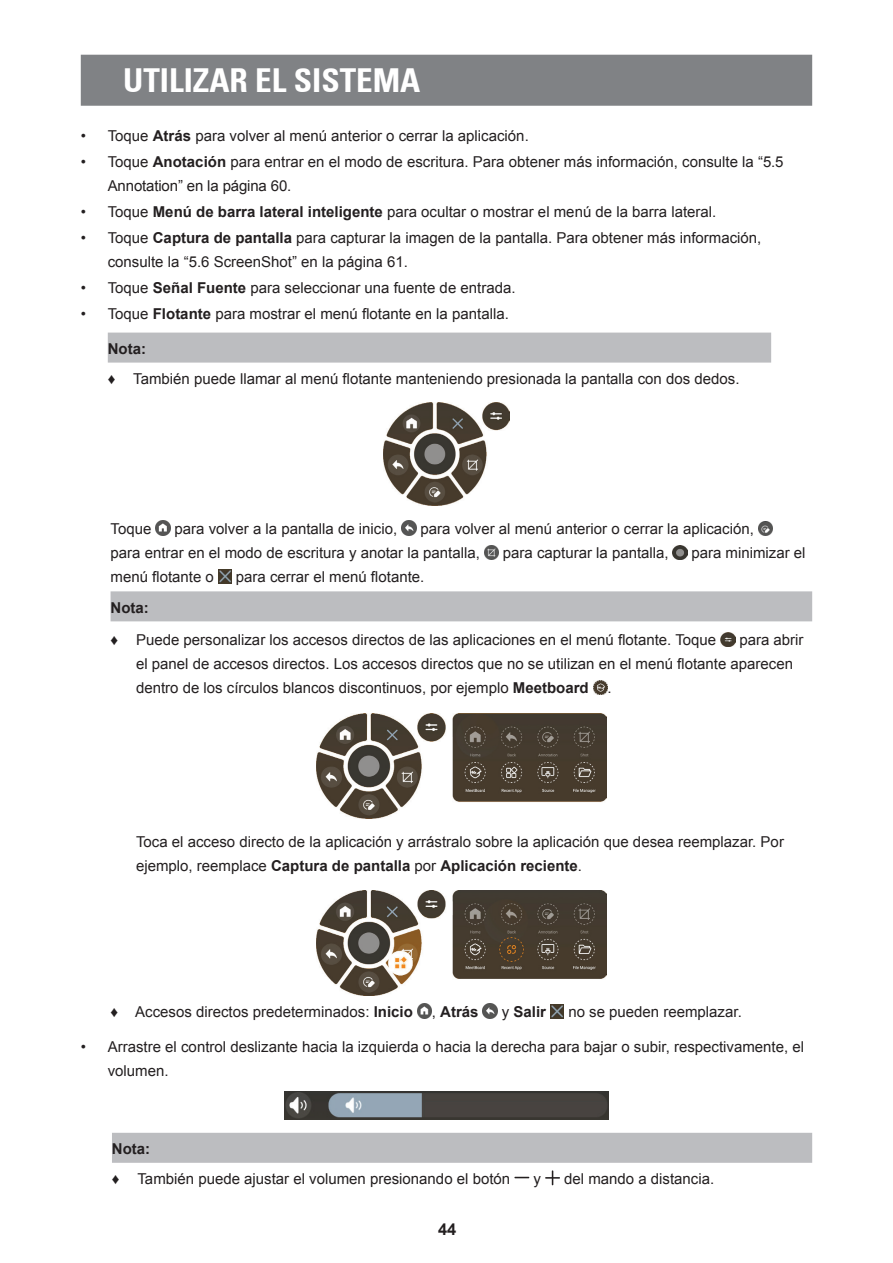
<style>
.page{position:relative;width:893px;height:1263px;background:#fff}
.page>*{position:absolute;margin:0;border:0;box-sizing:border-box;transform-origin:0 0}
.t1{font:700 condensed 33px "Univers 67";color:#fff}
.t2{font:700 16.5px "Arial";color:#231f20}
.t3{font:15px/24px "Arial";color:#231f20}
.t4{font:700 15px "Arial";color:#231f20}
.s1{font-weight:700}
.s2{font-weight:400}
</style>
<div class="page">
<div style="left:81px;top:55px;width:731px;height:51px;background:#808285;border:2px solid #808285"></div>
<div style="left:108px;top:333px;width:663px;height:30px;background:#bcbdc0"></div>
<img style="left:384px;top:403px;width:125px;height:103px">
<img style="left:156px;top:520px;width:14px;height:15px">
<img style="left:401px;top:521px;width:15px;height:15px">
<img style="left:758px;top:521px;width:15px;height:15px">
<img style="left:484px;top:545px;width:14px;height:15px">
<img style="left:673px;top:546px;width:14px;height:14px">
<img style="left:218px;top:569px;width:14px;height:15px">
<div style="left:111px;top:591px;width:701px;height:30px;background:#bcbdc0"></div>
<img style="left:720px;top:632px;width:15px;height:15px">
<img style="left:593px;top:680px;width:14px;height:15px">
<img style="left:317px;top:713px;width:289px;height:106px">
<img style="left:317px;top:891px;width:289px;height:105px">
<img style="left:417px;top:1003px;width:15px;height:15px">
<img style="left:483px;top:1004px;width:15px;height:15px">
<img style="left:550px;top:1004px;width:14px;height:15px">
<img style="left:285px;top:1091px;width:323px;height:28px">
<div style="left:112px;top:1133px;width:700px;height:30px;background:#bcbdc0"></div>
<svg style="left:514px;top:1177px;width:15px;height:1px"></svg>
<svg style="left:545px;top:1170px;width:15px;height:15px"></svg>
<h1 class="t1" style="left:123px;top:60px;width:298px">UTILIZAR EL SISTEMA</h1>
<p class="t3" style="left:81px;top:123px;width:450px">• Toque <span class="s1">Atrás</span> para volver al menú anterior o cerrar la aplicación.</p>
<p class="t3" style="left:108px;top:150px;width:677px;text-indent:-27px">• Toque <span class="s1">Anotación</span> para entrar en el modo de escritura. Para obtener más información, consulte la “5.5<br>Annotation” en la página 60.</p>
<p class="t3" style="left:81px;top:200px;width:637px">• Toque <span class="s1">Menú de barra lateral inteligente</span> para ocultar o mostrar el menú de la barra lateral.</p>
<p class="t3" style="left:108px;top:226px;width:655px;text-indent:-27px">• Toque <span class="s1">Captura de pantalla</span> para capturar la imagen de la pantalla. Para obtener más información, consulte la “5.6 ScreenShot” en la página 61.</p>
<p class="t3" style="left:81px;top:276px;width:436px">• Toque <span class="s1">Señal Fuente</span> para seleccionar una fuente de entrada.</p>
<p class="t3" style="left:81px;top:302px;width:430px">• Toque <span class="s1">Flotante</span> para mostrar el menú flotante en la pantalla.</p>
<p class="t4" style="left:108px;top:338px;width:40px">Nota:</p>
<p class="t3" style="left:108px;top:366px;width:633px">♦ También puede llamar al menú flotante manteniendo presionada la pantalla con dos dedos.</p>
<p class="t3" style="left:111px;top:517px;width:645px;text-indent:310px">para volver al menú anterior o cerrar la aplicación, para entrar en el modo de escritura y anotar la pantalla,</p>
<p class="t3" style="left:111px;top:517px;width:42px">Toque</p>
<p class="t3" style="left:175px;top:517px;width:224px">para volver a la pantalla de inicio,</p>
<p class="t3" style="left:503px;top:541px;width:167px">para capturar la pantalla,</p>
<p class="t3" style="left:691px;top:541px;width:116px">para minimizar el</p>
<p class="t3" style="left:111px;top:565px;width:105px">menú flotante o</p>
<p class="t3" style="left:236px;top:565px;width:190px">para cerrar el menú flotante.</p>
<p class="t4" style="left:111px;top:597px;width:40px">Nota:</p>
<p class="t3" style="left:111px;top:628px;width:607px">♦ Puede personalizar los accesos directos de las aplicaciones en el menú flotante. Toque</p>
<p class="t3" style="left:136px;top:628px;width:669px;text-indent:603px">para abrir el panel de accesos directos. Los accesos directos que no se utilizan en el menú flotante aparecen dentro de los círculos blancos discontinuos, por ejemplo <span class="s1">Meetboard</span> .</p>
<p class="t3" style="left:136px;top:830px;width:649px">Toca el acceso directo de la aplicación y arrástralo sobre la aplicación que desea reemplazar. Por ejemplo, reemplace <span class="s1">Captura de pantalla</span> por <span class="s1">Aplicación reciente</span>.</p>
<p class="t3" style="left:111px;top:1000px;width:304px">♦ Accesos directos predeterminados: <span class="s1">Inicio</span></p>
<p class="t4" style="left:432px;top:1001px;width:48px"><span class="s2">,</span> Atrás</p>
<p class="t4" style="left:502px;top:1001px;width:46px"><span class="s2">y</span> Salir</p>
<p class="t3" style="left:568px;top:1000px;width:175px">no se pueden reemplazar.</p>
<p class="t3" style="left:108px;top:1034px;width:698px;text-indent:-27px">• Arrastre el control deslizante hacia la izquierda o hacia la derecha para bajar o subir, respectivamente, el volumen.</p>
<p class="t4" style="left:112px;top:1138px;width:40px">Nota:</p>
<p class="t3" style="left:112px;top:1167px;width:400px">♦ También puede ajustar el volumen presionando el botón</p>
<p class="t3" style="left:533px;top:1167px;width:9px">y</p>
<p class="t3" style="left:564px;top:1167px;width:152px">del mando a distancia.</p>
<p class="t2" style="left:438px;top:1217px;width:20px">44</p>
</div>
